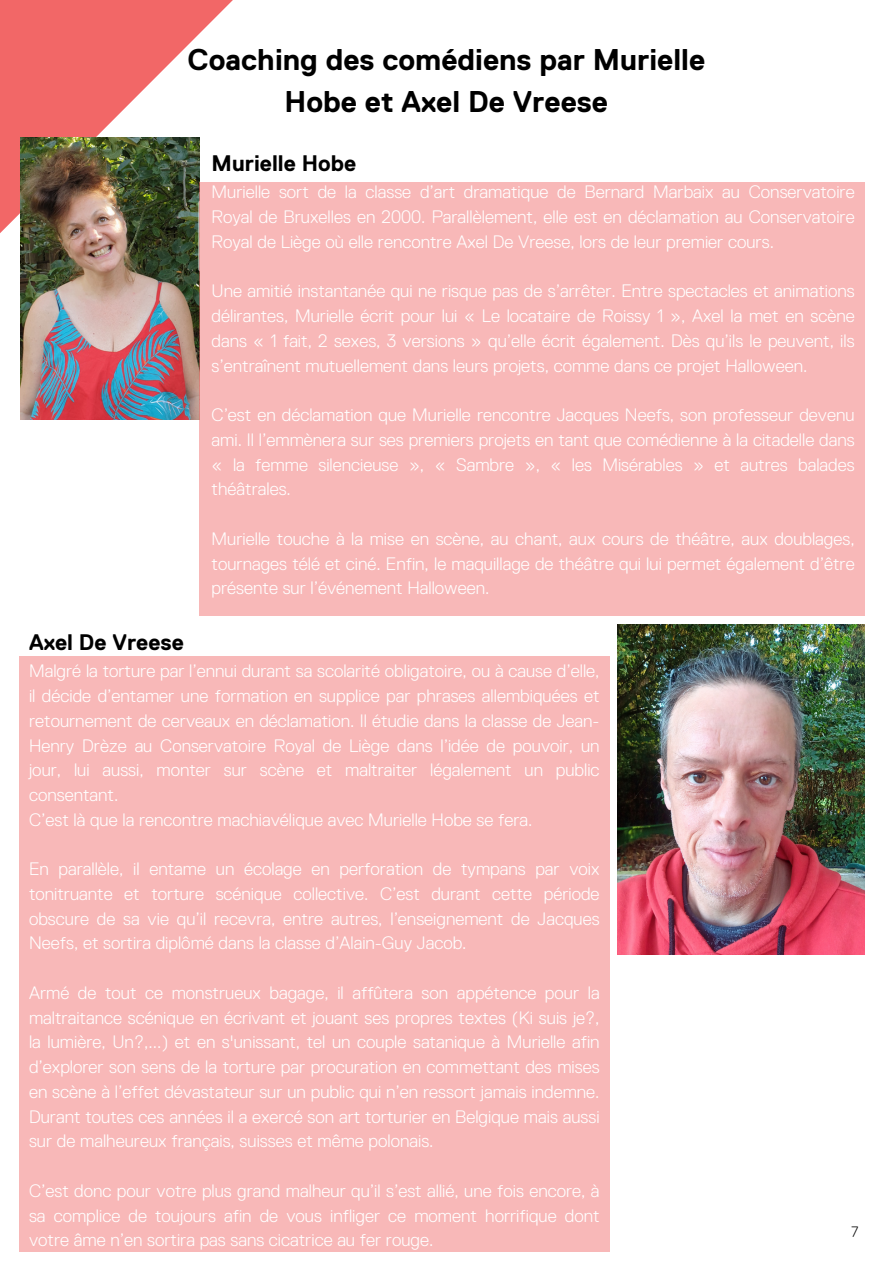
<style>
.page{position:relative;width:893px;height:1264px;background:#fff}
.page>*{position:absolute;margin:0;border:0;box-sizing:border-box;transform-origin:0 0}
.t1{font:700 30px/41.5px "Replica Std";color:#000;text-align:center}
.t2{font:700 22.5px "Replica Std";color:#000}
.t3{font:300 18px/24.8px "Replica Std";color:#fff;text-align:justify}
.t4{font:300 15px "Replica Std";color:#000}
</style>
<div class="page">
<svg style="left:0;top:0;width:233px;height:233px;fill:#f26767"></svg>
<img style="left:21px;top:137px;width:178px;height:282px">
<div style="left:199px;top:182px;width:665px;height:433px;background:#f8b8b8"></div>
<div style="left:19px;top:656px;width:590px;height:595px;background:#f8b8b8"></div>
<img style="left:617px;top:624px;width:247px;height:330px">
<p class="t1" style="left:187px;top:39px;width:519px">Coaching des comédiens par Murielle<br>Hobe et Axel De Vreese</p>
<p class="t2" style="left:211px;top:151px;width:146px">Murielle Hobe</p>
<p class="t3" style="left:211px;top:180px;width:644px">Murielle sort de la classe d’art dramatique de Bernard Marbaix au Conservatoire Royal de Bruxelles en 2000. Parallèlement, elle est en déclamation au Conservatoire Royal de Liège où elle rencontre Axel De Vreese, lors de leur premier cours.</p>
<p class="t3" style="left:211px;top:279px;width:644px">Une amitié instantanée qui ne risque pas de s’arrêter. Entre spectacles et animations délirantes, Murielle écrit pour lui « Le locataire de Roissy 1 », Axel la met en scène dans « 1 fait, 2 sexes, 3 versions » qu’elle écrit également. Dès qu’ils le peuvent, ils s’entraînent mutuellement dans leurs projets, comme dans ce projet Halloween.</p>
<p class="t3" style="left:211px;top:402px;width:644px">C’est en déclamation que Murielle rencontre Jacques Neefs, son professeur devenu ami. Il l’emmènera sur ses premiers projets en tant que comédienne à la citadelle dans « la femme silencieuse », « Sambre », « les Misérables » et autres balades théâtrales.</p>
<p class="t3" style="left:211px;top:526px;width:644px">Murielle touche à la mise en scène, au chant, aux cours de théâtre, aux doublages, tournages télé et ciné. Enfin, le maquillage de théâtre qui lui permet également d’être présente sur l’événement Halloween.</p>
<p class="t2" style="left:29px;top:630px;width:156px">Axel De Vreese</p>
<p class="t3" style="left:29px;top:658px;width:572px">Malgré la torture par l’ennui durant sa scolarité obligatoire, ou à cause d’elle, il décide d’entamer une formation en supplice par phrases allembiquées et retournement de cerveaux en déclamation. Il étudie dans la classe de Jean-Henry Drèze au Conservatoire Royal de Liège dans l’idée de pouvoir, un jour, lui aussi, monter sur scène et maltraiter légalement un public consentant.</p>
<p class="t3" style="left:29px;top:807px;width:505px">C’est là que la rencontre machiavélique avec Murielle Hobe se fera.</p>
<p class="t3" style="left:29px;top:856px;width:572px">En parallèle, il entame un écolage en perforation de tympans par voix tonitruante et torture scénique collective. C’est durant cette période obscure de sa vie qu’il recevra, entre autres, l’enseignement de Jacques Neefs, et sortira diplômé dans la classe d’Alain-Guy Jacob.</p>
<p class="t3" style="left:29px;top:980px;width:572px">Armé de tout ce monstrueux bagage, il affûtera son appétence pour la maltraitance scénique en écrivant et jouant ses propres textes (Ki suis je?, la lumière, Un?,...) et en s'unissant, tel un couple satanique à Murielle afin d’explorer son sens de la torture par procuration en commettant des mises en scène à l’effet dévastateur sur un public qui n’en ressort jamais indemne.<br>Durant toutes ces années il a exercé son art torturier en Belgique mais aussi sur de malheureux français, suisses et même polonais.</p>
<p class="t3" style="left:29px;top:1178px;width:572px">C’est donc pour votre plus grand malheur qu’il s’est allié, une fois encore, à sa complice de toujours afin de vous infliger ce moment horrifique dont votre âme n’en sortira pas sans cicatrice au fer rouge.</p>
<p class="t4" style="left:850px;top:1223px;width:9px">7</p>
</div>
